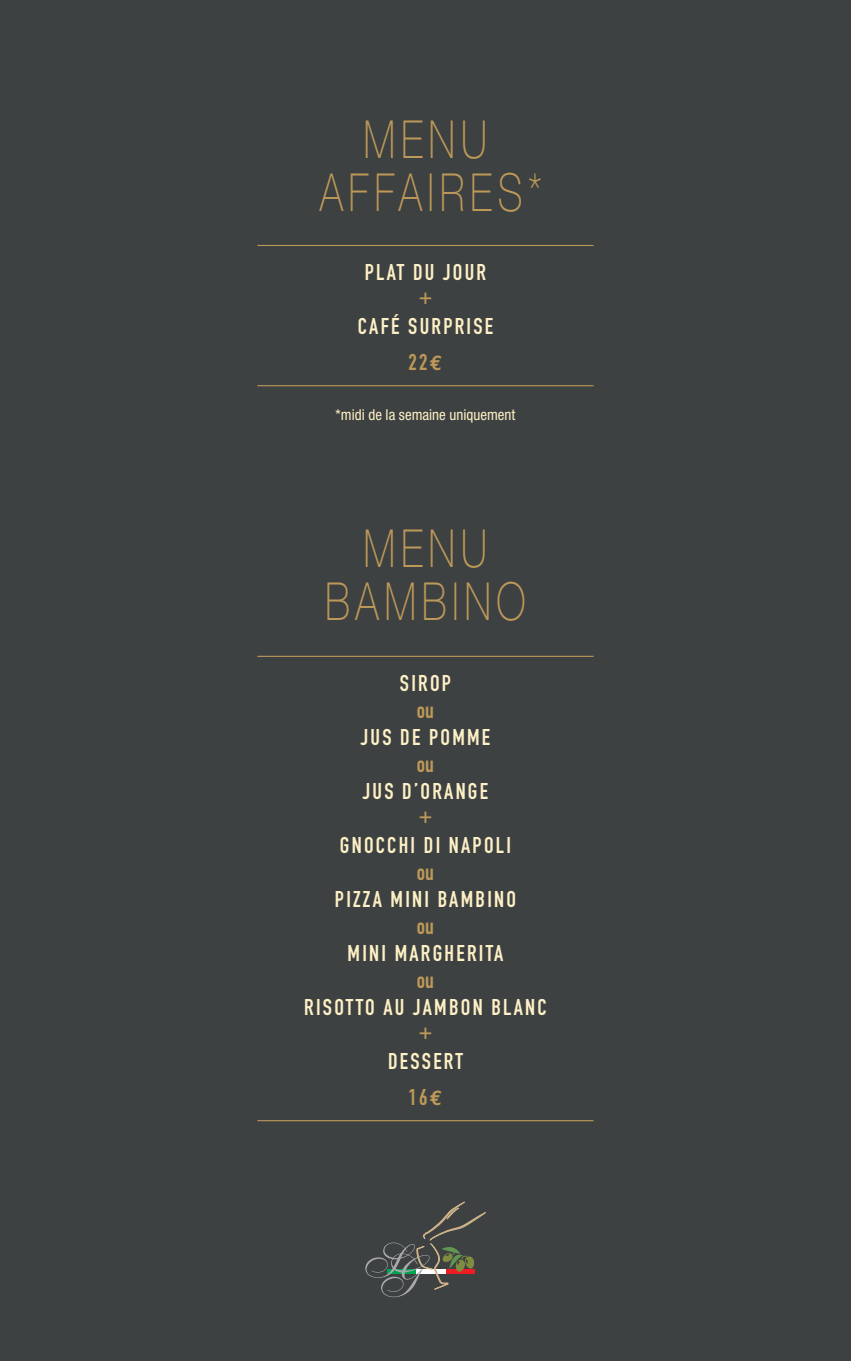
<style>
.page{position:relative;width:851px;height:1361px;background:#fff}
.page>*{position:absolute;margin:0;border:0;box-sizing:border-box;transform-origin:0 0}
.t1{font:100 52.5px/52.5px "Helvetica Neue";letter-spacing:.14em;color:#bd9959;text-align:center;scale:.75 1}
.t2{font:22.5px/35.5px "DIN Engschrift";letter-spacing:.1em;color:#fef0c6;text-align:center}
.t3{font:22.5px "DIN Engschrift";color:#bd9959}
.t4{font:condensed 15px "Helvetica Neue";color:#fef0c6}
.s1{color:#bd9959}
.s2{font-family:"Euro Mono";font-weight:700;font-size:21px;color:#bd9959}
</style>
<div class="page">
<div style="left:0;top:0;width:850px;height:1361px;background:#3d4141"></div>
<hr style="left:257px;top:245px;width:336px;height:1px;background:#bd9959">
<hr style="left:257px;top:385px;width:336px;height:1px;background:#bd9959">
<hr style="left:257px;top:656px;width:336px;height:1px;background:#bd9959">
<hr style="left:257px;top:1120px;width:336px;height:1px;background:#bd9959">
<svg style="left:365px;top:1202px;width:120px;height:95px"></svg>
<h1 class="t1" style="left:319px;top:114px;width:298px">MENU<br>AFFAIRES*</h1>
<p class="t2" style="left:364px;top:255px;width:123px">PLAT DU JOUR</p>
<p class="t3" style="left:418px;top:283px;width:15px">+</p>
<p class="t2" style="left:358px;top:309px;width:137px">CAFÉ SURPRISE<br><span class="s1">22</span><span class="s2">€</span></p>
<p class="t4" style="left:335px;top:406px;width:181px">*midi de la semaine uniquement</p>
<h1 class="t1" style="left:325px;top:522px;width:269px">MENU<br>BAMBINO</h1>
<p class="t2" style="left:400px;top:665px;width:53px">SIROP</p>
<p class="t3" style="left:417px;top:697px;width:19px">ou</p>
<p class="t2" style="left:361px;top:719px;width:131px">JUS DE POMME</p>
<p class="t3" style="left:417px;top:751px;width:19px">ou</p>
<p class="t2" style="left:363px;top:773px;width:127px">JUS D’ORANGE</p>
<p class="t3" style="left:418px;top:802px;width:15px">+</p>
<p class="t2" style="left:340px;top:827px;width:172px">GNOCCHI DI NAPOLI</p>
<p class="t3" style="left:417px;top:859px;width:19px">ou</p>
<p class="t2" style="left:335px;top:881px;width:182px">PIZZA MINI BAMBINO</p>
<p class="t3" style="left:417px;top:913px;width:19px">ou</p>
<p class="t2" style="left:347px;top:935px;width:157px">MINI MARGHERITA</p>
<p class="t3" style="left:417px;top:967px;width:19px">ou</p>
<p class="t2" style="left:304px;top:989px;width:244px">RISOTTO AU JAMBON BLANC</p>
<p class="t3" style="left:418px;top:1018px;width:15px">+</p>
<p class="t2" style="left:388px;top:1043px;width:76px">DESSERT<br><span class="s1">16</span><span class="s2">€</span></p>
</div>
